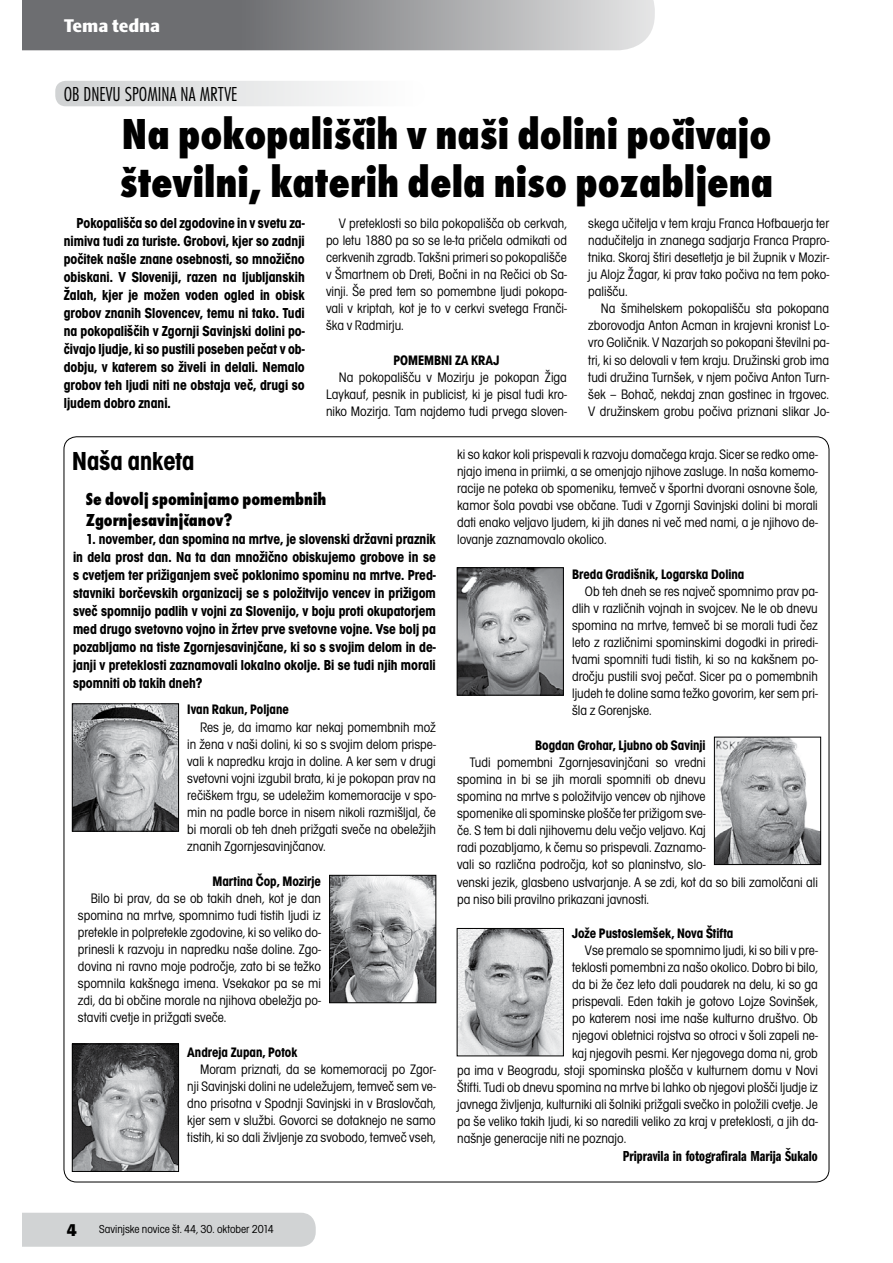
<style>
.page{position:relative;width:893px;height:1263px;background:#fff}
.page>*{position:absolute;margin:0;border:0;box-sizing:border-box;transform-origin:0 0}
.t1{font:45px/48px "Futura TEE Extr Bold Cond";color:#000}
.t2{font:700 condensed 27px "Avant Gar Got Itc TEE";color:#000}
.t3{font:21px "Futura TEE Ligh Cond";color:#000}
.t4{font:18px/21.6px "Futura TEE Extr Bold Cond";color:#000}
.t5{font:18px "Skoda Sans Black CE";color:#fff}
.t6{font:700 condensed 15px/18px "Avant Gar Got Itc TEE";color:#000;text-align:justify}
.t7{font:15px "Franklin Got Itc TEE Demi Comp";color:#000}
.t8{font:condensed 14.25px/17.1px "Avant Gar Got Itc TEE";color:#000;text-align:justify}
.t9{font:700 condensed 14.25px "Avant Gar Got Itc TEE";color:#000}
.t10{font:condensed 12px "Avant Gar Got Itc TEE";color:#000}
.s1{font-family:"Skoda Sans";font-weight:900;font-stretch:normal;font-size:18px}
</style>
<div class="page">
<svg style="left:22px;top:0;width:633px;height:50px;background:#949597"></svg>
<div style="left:22px;top:1213px;width:294px;height:34px;background:#d1d3d4"></div>
<div style="left:55px;top:81px;width:370px;height:25px;background:linear-gradient(to right,#cfd1d2,#fff);border-radius:10px"></div>
<img style="left:74px;top:706px;width:103px;height:123px">
<div style="left:72px;top:704px;width:107px;height:127px;border:1px solid #000"></div>
<img style="left:331px;top:877px;width:103px;height:124px">
<div style="left:329px;top:875px;width:107px;height:128px;border:1px solid #000"></div>
<img style="left:459px;top:569px;width:103px;height:124px">
<div style="left:457px;top:567px;width:107px;height:128px;border:1px solid #000"></div>
<img style="left:716px;top:739px;width:103px;height:124px">
<div style="left:714px;top:737px;width:107px;height:128px;border:1px solid #000"></div>
<img style="left:74px;top:1046px;width:103px;height:123px">
<div style="left:72px;top:1044px;width:107px;height:127px;border:1px solid #000"></div>
<img style="left:459px;top:930px;width:103px;height:124px">
<div style="left:457px;top:928px;width:107px;height:128px;border:1px solid #000"></div>
<p class="t5" style="left:64px;top:15px;width:98px">Tema tedna</p>
<h3 class="t3" style="left:64px;top:82px;width:175px">OB DNEVU SPOMINA NA MRTVE</h3>
<h1 class="t1" style="left:120px;top:110px;width:655px">Na pokopališčih v naši dolini počivajo številni, katerih dela niso pozabljena</h1>
<p class="t6" style="left:64px;top:214px;width:242px;text-indent:13px">Pokopališča so del zgodovine in v svetu za&shy;nimiva tudi za turiste. Grobovi, kjer so zadnji počitek našle znane osebnosti, so množično obiskani. V Sloveniji, razen na ljubljanskih Žalah, kjer je možen voden ogled in obisk grobov znanih Slovencev, temu ni tako. Tudi na pokopališčih v Zgornji Savinjski dolini po&shy;čivajo ljudje, ki so pustili poseben pečat v ob&shy;dobju, v katerem so živeli in delali. Nemalo grobov teh ljudi niti ne obstaja več, drugi so ljudem dobro znani.</p>
<p class="t8" style="left:326px;top:215px;width:242px;text-indent:13px">V preteklosti so bila pokopališča ob cerkvah, po letu 1880 pa so se le-ta pričela odmikati od cerkvenih zgradb. Takšni primeri so pokopališče v Šmartnem ob Dreti, Bočni in na Rečici ob Sa&shy;vinji. Še pred tem so pomembne ljudi pokopa&shy;vali v kriptah, kot je to v cerkvi svetega Franči&shy;ška v Radmirju.</p>
<p class="t8" style="left:588px;top:215px;width:242px">skega učitelja v tem kraju Franca Hofbauerja ter nadučitelja in znanega sadjarja Franca Prapro&shy;tnika. Skoraj štiri desetletja je bil župnik v Mozir&shy;ju Alojz Žagar, ki prav tako počiva na tem poko&shy;pališču.</p>
<p class="t8" style="left:588px;top:300px;width:242px;text-indent:13px">Na šmihelskem pokopališču sta pokopana zborovodja Anton Acman in krajevni kronist Lo&shy;vro Goličnik. V Nazarjah so pokopani številni pa&shy;tri, ki so delovali v tem kraju. Družinski grob ima tudi družina Turnšek, v njem počiva Anton Turn&shy;šek – Bohač, nekdaj znan gostinec in trgovec.<br>V družinskem grobu počiva priznani slikar Jo-</p>
<p class="t9" style="left:394px;top:351px;width:107px">POMEMBNI ZA KRAJ</p>
<p class="t8" style="left:326px;top:369px;width:242px;text-indent:13px">Na pokopališču v Mozirju je pokopan Žiga Laykauf, pesnik in publicist, ki je pisal tudi kro&shy;niko Mozirja. Tam najdemo tudi prvega sloven-</p>
<h2 class="t2" style="left:72px;top:445px;width:124px">Naša anketa</h2>
<p class="t4" style="left:86px;top:488px;width:242px">Se dovolj spominjamo pomembnih<br>Zgornjesavinjčanov?</p>
<p class="t6" style="left:73px;top:530px;width:364px;text-indent:13px">1. november, dan spomina na mrtve, je slovenski državni praznik in dela prost dan. Na ta dan množično obiskujemo grobove in se s cvetjem ter prižiganjem sveč poklonimo spominu na mrtve. Pred&shy;stavniki borčevskih organizacij se s položitvijo vencev in prižigom sveč spomnijo padlih v vojni za Slovenijo, v boju proti okupatorjem med drugo svetovno vojno in žrtev prve svetovne vojne. Vse bolj pa pozabljamo na tiste Zgornjesavinjčane, ki so s svojim delom in de&shy;janji v preteklosti zaznamovali lokalno okolje. Bi se tudi njih morali spomniti ob takih dneh?</p>
<p class="t9" style="left:187px;top:701px;width:103px">Ivan Rakun, Poljane</p>
<p class="t8" style="left:187px;top:718px;width:250px;text-indent:13px">Res je, da imamo kar nekaj pomembnih mož in žena v naši dolini, ki so s svojim delom prispe&shy;vali k napredku kraja in doline. A ker sem v drugi svetovni vojni izgubil brata, ki je pokopan prav na rečiškem trgu, se udeležim komemoracije v spo&shy;min na padle borce in nisem nikoli razmišljal, če bi morali ob teh dneh prižgati sveče na obeležjih znanih Zgornjesavinjčanov.</p>
<p class="t9" style="left:212px;top:872px;width:110px">Martina Čop, Mozirje</p>
<p class="t8" style="left:78px;top:889px;width:244px;text-indent:13px">Bilo bi prav, da se ob takih dneh, kot je dan spomina na mrtve, spomnimo tudi tistih ljudi iz pretekle in polpretekle zgodovine, ki so veliko do&shy;prinesli k razvoju in napredku naše doline. Zgo&shy;dovina ni ravno moje področje, zato bi se težko spomnila kakšnega imena. Vsekakor pa se mi zdi, da bi občine morale na njihova obeležja po&shy;staviti cvetje in prižgati sveče.</p>
<p class="t9" style="left:187px;top:1043px;width:112px">Andreja Zupan, Potok</p>
<p class="t8" style="left:187px;top:1060px;width:250px;text-indent:13px">Moram priznati, da se komemoracij po Zgor&shy;nji Savinjski dolini ne udeležujem, temveč sem ve&shy;dno prisotna v Spodnji Savinjski in v Braslovčah, kjer sem v službi. Govorci se dotaknejo ne samo tistih, ki so dali življenje za svobodo, temveč vseh,</p>
<p class="t8" style="left:457px;top:446px;width:362px">ki so kakor koli prispevali k razvoju domačega kraja. Sicer se redko ome&shy;njajo imena in priimki, a se omenjajo njihove zasluge. In naša komemo&shy;racije ne poteka ob spomeniku, temveč v športni dvorani osnovne šole, kamor šola povabi vse občane. Tudi v Zgornji Savinjski dolini bi morali dati enako veljavo ljudem, ki jih danes ni več med nami, a je njihovo de&shy;lovanje zaznamovalo okolico.</p>
<p class="t9" style="left:572px;top:565px;width:174px">Breda Gradišnik, Logarska Dolina</p>
<p class="t8" style="left:572px;top:583px;width:247px;text-indent:13px">Ob teh dneh se res največ spomnimo prav pa&shy;dlih v različnih vojnah in svojcev. Ne le ob dnevu spomina na mrtve, temveč bi se morali tudi čez leto z različnimi spominskimi dogodki in priredi&shy;tvami spomniti tudi tistih, ki so na kakšnem po&shy;dročju pustili svoj pečat. Sicer pa o pomembnih ljudeh te doline sama težko govorim, ker sem pri&shy;šla z Gorenjske.</p>
<p class="t9" style="left:535px;top:736px;width:172px">Bogdan Grohar, Ljubno ob Savinji</p>
<p class="t8" style="left:457px;top:754px;width:362px;text-align:left;text-indent:13px">Tudi pomembni Zgornjesavinjčani so vredni<br>spomina in bi se jih morali spomniti ob dnevu<br>spomina na mrtve s položitvijo vencev ob njihove<br>spomenike ali spominske plošče ter prižigom sve-<br>če. S tem bi dali njihovemu delu večjo veljavo. Kaj<br>radi pozabljamo, k čemu so prispevali. Zaznamo-<br>vali so različna področja, kot so planinstvo, slo-<br>venski jezik, glasbeno ustvarjanje. A se zdi, kot da so bili zamolčani ali pa niso bili pravilno prikazani javnosti.</p>
<p class="t9" style="left:572px;top:925px;width:163px">Jože Pustoslemšek, Nova Štifta</p>
<p class="t8" style="left:585px;top:942px;width:234px">Vse premalo se spomnimo ljudi, ki so bili v pre-</p>
<p class="t8" style="left:572px;top:959px;width:247px">teklosti pomembni za našo okolico. Dobro bi bilo,</p>
<p class="t8" style="left:572px;top:976px;width:247px">da bi že čez leto dali poudarek na delu, ki so ga</p>
<p class="t8" style="left:572px;top:993px;width:247px">prispevali. Eden takih je gotovo Lojze Sovinšek,</p>
<p class="t8" style="left:572px;top:1010px;width:247px">po katerem nosi ime naše kulturno društvo. Ob</p>
<p class="t8" style="left:572px;top:1027px;width:247px">njegovi obletnici rojstva so otroci v šoli zapeli ne-</p>
<p class="t8" style="left:572px;top:1044px;width:247px">kaj njegovih pesmi. Ker njegovega doma ni, grob</p>
<p class="t8" style="left:457px;top:1061px;width:362px">pa ima v Beogradu, stoji spominska plošča v kulturnem domu v Novi</p>
<p class="t8" style="left:457px;top:1078px;width:362px">Štifti. Tudi ob dnevu spomina na mrtve bi lahko ob njegovi plošči ljudje iz</p>
<p class="t8" style="left:457px;top:1096px;width:362px">javnega življenja, kulturniki ali šolniki prižgali svečko in položili cvetje. Je</p>
<p class="t8" style="left:457px;top:1113px;width:362px">pa še veliko takih ljudi, ki so naredili veliko za kraj v preteklosti, a jih da-</p>
<p class="t8" style="left:457px;top:1130px;width:171px">našnje generacije niti ne poznajo.</p>
<p class="t7" style="left:623px;top:1147px;width:197px">Pripravila in fotografirala Marija Šukalo</p>
<p class="t10" style="left:67px;top:1222px;width:209px"><span class="s1">4</span> Savinjske novice št. 44, 30. oktober 2014</p>
</div>
